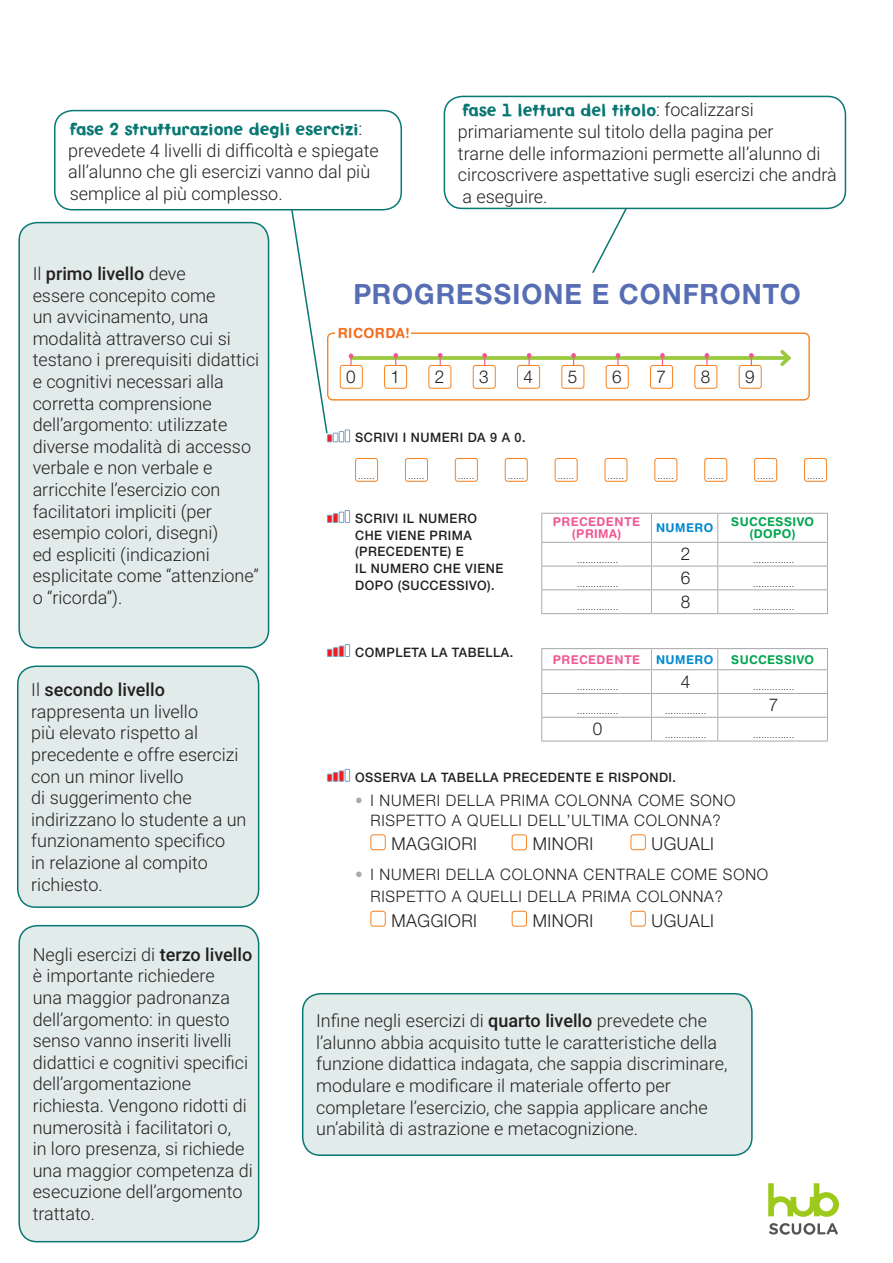
<style>
.page{position:relative;width:893px;height:1263px;background:#fff}
.page>*{position:absolute;margin:0;border:0;box-sizing:border-box;transform-origin:0 0}
.t1{font:700 27.9px "Helvetica Neue LT Std";letter-spacing:.035em;color:#576eb5}
.t2{font:300 18px/21.6px "Roboto";color:#231f20}
.t3{font:300 17.7px "Helvetica Neue LT Std";letter-spacing:.03em;color:#231f20}
.t4{font:300 15.9px/20.5px "Helvetica Neue LT Std";letter-spacing:.05em;color:#231f20;text-align:center}
.t5{font:700 13.95px "Helvetica Rounded LT Std";letter-spacing:.04em;color:#f36e21}
.t6{font:500 13.05px/16.8px "Helvetica Neue LT Std";letter-spacing:.04em;color:#231f20}
.t7{font:700 12.15px/12.1px "Helvetica Rounded LT Std";letter-spacing:.04em;color:#f05893;text-align:center}
.t8{font:700 12.15px/12.1px "Helvetica Rounded LT Std";letter-spacing:.04em;color:#00a54f;text-align:center}
.t9{font:700 12.15px "Helvetica Rounded LT Std";letter-spacing:.04em;color:#0089cf}
.t10{font:300 9.3px "Helvetica Neue LT Std";color:#231f20}
.t11{font:5.55px "Helvetica";color:#000}
.s1{font-family:"Roger";font-weight:400;color:#097773}
.s2{font-weight:500}
.s3{font-weight:500;color:#a8a9ad}
</style>
<div class="page">
<svg style="left:768px;top:1183px;width:71px;height:34px"></svg>
<svg style="left:769px;top:1223px;width:69px;height:12px"></svg>
<svg style="left:591px;top:209px;width:71px;height:35px"></svg>
<svg style="left:289px;top:210px;width:43px;height:165px"></svg>
<svg style="left:317px;top:244px;width:511px;height:683px"></svg>
<div style="left:444px;top:96px;width:402px;height:113px;border:2px solid #097773;border-radius:18px"></div>
<div style="left:54px;top:110px;width:348px;height:100px;border:2px solid #097773;border-radius:18px"></div>
<div style="left:19px;top:223px;width:250px;height:425px;background:#e0ebea;border-radius:18px"></div>
<div style="left:18px;top:222px;width:251px;height:426px;border:2px solid #097773;border-radius:18px"></div>
<div style="left:18px;top:666px;width:241px;height:241px;background:#e0ebea;border-radius:18px"></div>
<div style="left:17px;top:665px;width:242px;height:243px;border:2px solid #097773;border-radius:18px"></div>
<div style="left:19px;top:926px;width:240px;height:316px;background:#e0ebea;border-radius:18px"></div>
<div style="left:18px;top:925px;width:241px;height:317px;border:2px solid #097773;border-radius:18px"></div>
<div style="left:303px;top:994px;width:449px;height:161px;background:#e0ebea;border-radius:18px"></div>
<div style="left:302px;top:993px;width:451px;height:163px;border:2px solid #097773;border-radius:18px"></div>
<p class="t2" style="left:68px;top:117px;width:312px"><span class="s1">fase 2 strutturazione degli esercizi</span>: prevedete 4 livelli di difficoltà e spiegate all’alunno che gli esercizi vanno dal più semplice al più complesso.</p>
<p class="t2" style="left:458px;top:98px;width:380px"><span class="s1">fase 1 lettura del titolo</span>: focalizzarsi primariamente sul titolo della pagina per<br>trarne delle informazioni permette all’alunno di circoscrivere aspettative sugli esercizi che andrà a eseguire.</p>
<p class="t2" style="left:33px;top:262px;width:228px">Il <span class="s2">primo livello</span> deve<br>essere concepito come<br>un avvicinamento, una modalità attraverso cui si testano i prerequisiti didattici e cognitivi necessari alla corretta comprensione dell’argomento: utilizzate diverse modalità di accesso verbale e non verbale e arricchite l’esercizio con facilitatori impliciti (per esempio colori, disegni)<br>ed espliciti (indicazioni esplicitate come “attenzione” o “ricorda”).</p>
<p class="t2" style="left:31px;top:678px;width:217px">Il <span class="s2">secondo livello </span>rappresenta un livello<br>più elevato rispetto al precedente e offre esercizi con un minor livello<br>di suggerimento che indirizzano lo studente a un funzionamento specifico<br>in relazione al compito richiesto.</p>
<p class="t2" style="left:33px;top:943px;width:222px">Negli esercizi di <span class="s2">terzo livello </span>è importante richiedere<br>una maggior padronanza dell’argomento: in questo senso vanno inseriti livelli didattici e cognitivi specifici dell’argomentazione richiesta. Vengono ridotti di numerosità i facilitatori o,<br>in loro presenza, si richiede una maggior competenza di esecuzione dell’argomento trattato.</p>
<p class="t1" style="left:353px;top:276px;width:449px">PROGRESSIONE E CONFRONTO</p>
<p class="t5" style="left:338px;top:324px;width:73px">RICORDA!</p>
<p class="t3" style="left:346px;top:366px;width:11px">0</p>
<p class="t3" style="left:391px;top:366px;width:11px">1</p>
<p class="t3" style="left:435px;top:366px;width:11px">2</p>
<p class="t3" style="left:479px;top:366px;width:11px">3</p>
<p class="t3" style="left:524px;top:366px;width:11px">4</p>
<p class="t3" style="left:568px;top:366px;width:11px">5</p>
<p class="t3" style="left:612px;top:366px;width:11px">6</p>
<p class="t3" style="left:657px;top:366px;width:11px">7</p>
<p class="t3" style="left:701px;top:366px;width:11px">8</p>
<p class="t3" style="left:745px;top:366px;width:11px">9</p>
<p class="t6" style="left:355px;top:429px;width:172px">SCRIVI I NUMERI DA 9 A 0.</p>
<p class="t10" style="left:358px;top:470px;width:18px">......</p>
<p class="t10" style="left:408px;top:470px;width:18px">......</p>
<p class="t10" style="left:458px;top:470px;width:18px">......</p>
<p class="t10" style="left:508px;top:470px;width:18px">......</p>
<p class="t10" style="left:558px;top:470px;width:18px">......</p>
<p class="t10" style="left:608px;top:470px;width:18px">......</p>
<p class="t10" style="left:657px;top:470px;width:18px">......</p>
<p class="t10" style="left:707px;top:470px;width:18px">......</p>
<p class="t10" style="left:757px;top:470px;width:18px">......</p>
<p class="t10" style="left:807px;top:470px;width:18px">......</p>
<p class="t7" style="left:553px;top:515px;width:89px">PRECEDENTE (PRIMA)</p>
<p class="t9" style="left:656px;top:520px;width:59px">NUMERO</p>
<p class="t8" style="left:731px;top:515px;width:84px">SUCCESSIVO (DOPO)</p>
<p class="t10" style="left:577px;top:554px;width:43px">...............</p>
<p class="t6" style="left:355px;top:510px;width:150px">SCRIVI IL NUMERO<br>CHE VIENE PRIMA (PRECEDENTE) E<br>IL NUMERO CHE VIENE<br>DOPO (SUCCESSIVO).</p>
<p class="t3" style="left:681px;top:543px;width:11px">2</p>
<p class="t10" style="left:753px;top:554px;width:43px">...............</p>
<p class="t3" style="left:681px;top:567px;width:11px">6</p>
<p class="t10" style="left:577px;top:578px;width:43px">...............</p>
<p class="t10" style="left:753px;top:578px;width:43px">...............</p>
<p class="t6" style="left:355px;top:644px;width:160px">COMPLETA LA TABELLA.</p>
<p class="t10" style="left:577px;top:601px;width:43px">...............</p>
<p class="t3" style="left:681px;top:591px;width:11px">8</p>
<p class="t10" style="left:753px;top:601px;width:43px">...............</p>
<p class="t7" style="left:553px;top:653px;width:89px">PRECEDENTE</p>
<p class="t9" style="left:656px;top:652px;width:59px">NUMERO</p>
<p class="t8" style="left:731px;top:653px;width:84px">SUCCESSIVO</p>
<p class="t10" style="left:577px;top:681px;width:43px">...............</p>
<p class="t3" style="left:681px;top:670px;width:11px">4</p>
<p class="t10" style="left:753px;top:681px;width:43px">...............</p>
<p class="t10" style="left:577px;top:705px;width:43px">...............</p>
<p class="t10" style="left:665px;top:705px;width:43px">...............</p>
<p class="t3" style="left:769px;top:694px;width:11px">7</p>
<p class="t3" style="left:593px;top:718px;width:11px">0</p>
<p class="t10" style="left:665px;top:729px;width:43px">...............</p>
<p class="t10" style="left:753px;top:729px;width:43px">...............</p>
<p class="t6" style="left:355px;top:768px;width:323px">OSSERVA LA TABELLA PRECEDENTE E RISPONDI.</p>
<p class="t4" style="left:355px;top:789px;width:382px"><span class="s3">•</span> I NUMERI DELLA PRIMA COLONNA COME SONO<br>RISPETTO A QUELLI DELL’ULTIMA COLONNA?</p>
<p class="t3" style="left:391px;top:833px;width:87px">MAGGIORI</p>
<p class="t3" style="left:533px;top:833px;width:62px">MINORI</p>
<p class="t3" style="left:652px;top:833px;width:64px">UGUALI</p>
<p class="t4" style="left:370px;top:863px;width:399px;line-height:22.4px;text-align:left;text-indent:-15px"><span class="s3">•</span> I NUMERI DELLA COLONNA CENTRALE COME SONO<br>RISPETTO A QUELLI DELLA PRIMA COLONNA?</p>
<p class="t3" style="left:391px;top:909px;width:87px">MAGGIORI</p>
<p class="t3" style="left:533px;top:909px;width:62px">MINORI</p>
<p class="t3" style="left:652px;top:909px;width:64px">UGUALI</p>
<p class="t2" style="left:316px;top:1009px;width:413px">Infine negli esercizi di <span class="s2">quarto livello</span> prevedete che l’alunno abbia acquisito tutte le caratteristiche della funzione didattica indagata, che sappia discriminare, modulare e modificare il materiale offerto per completare l’esercizio, che sappia applicare anche un’abilità di astrazione e metacognizione.</p>
<p class="t11" style="left:300px;top:1012px;width:80px">040-072_matematica_1.indd 44</p>
</div>
